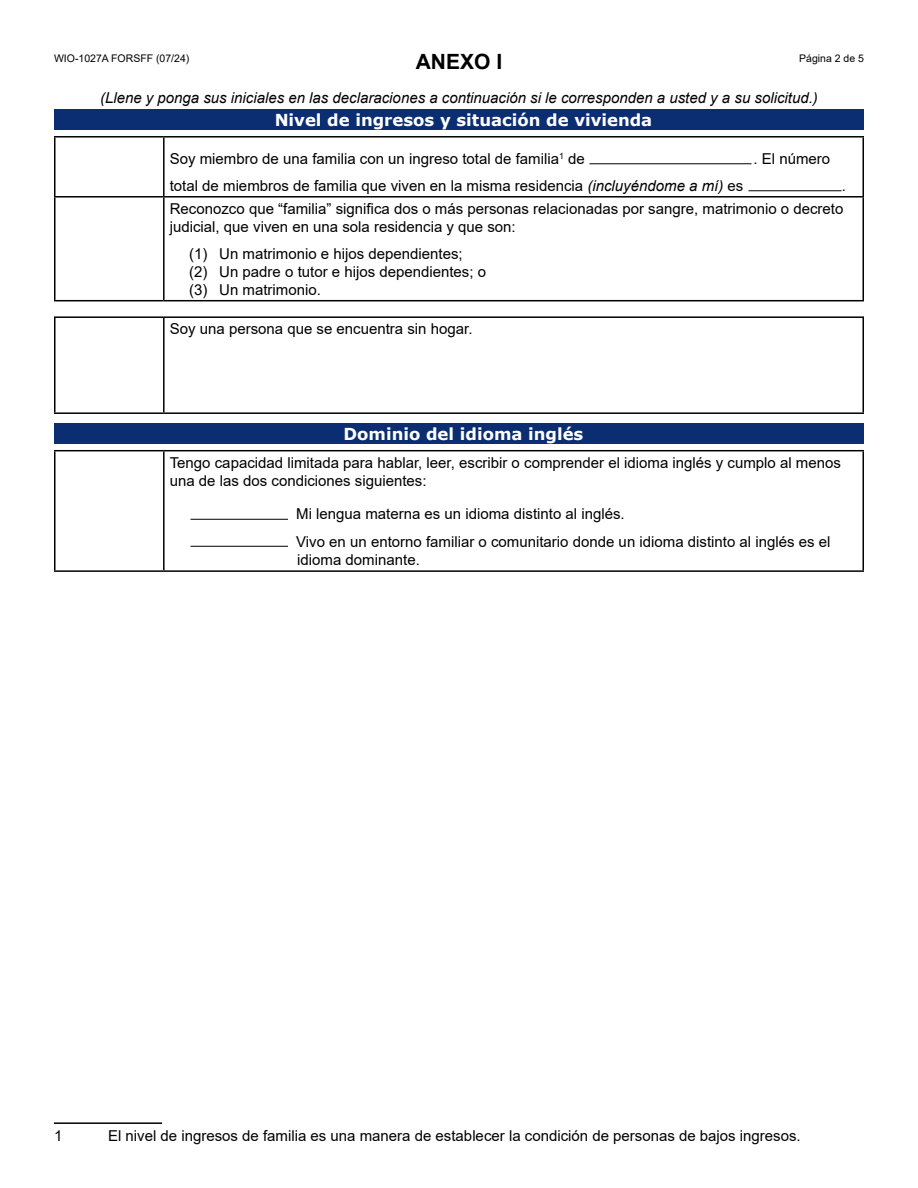
<style>
.page{position:relative;width:918px;height:1188px;background:#fff}
.page>*{position:absolute;margin:0;border:0;box-sizing:border-box;transform-origin:0 0}
.t1{font:700 21px "Arial";color:#000}
.t2{font:700 16.5px "Verdana";color:#fff}
.t3{font:15px/18px "Arial";color:#000}
.t4{font:italic 15px "Arial";color:#000}
.t5{font:10.5px "Arial";color:#000}
.s1{font-style:italic}
</style>
<div class="page">
<div style="left:54px;top:109px;width:810px;height:21px;background:#0b2d72"></div>
<hr style="left:54px;top:136px;width:110px;height:2px;background:#000">
<hr style="left:54px;top:138px;width:2px;height:58px;background:#000">
<hr style="left:164px;top:136px;width:700px;height:2px;background:#000">
<hr style="left:163px;top:138px;width:2px;height:58px;background:#000">
<hr style="left:862px;top:138px;width:2px;height:58px;background:#000">
<hr style="left:54px;top:196px;width:110px;height:2px;background:#000">
<hr style="left:54px;top:198px;width:2px;height:102px;background:#000">
<hr style="left:164px;top:196px;width:700px;height:2px;background:#000">
<hr style="left:163px;top:198px;width:2px;height:102px;background:#000">
<hr style="left:862px;top:198px;width:2px;height:102px;background:#000">
<hr style="left:54px;top:300px;width:110px;height:1px;background:#000">
<hr style="left:164px;top:300px;width:700px;height:1px;background:#000">
<hr style="left:54px;top:316px;width:110px;height:2px;background:#000">
<hr style="left:54px;top:318px;width:2px;height:94px;background:#000">
<hr style="left:164px;top:316px;width:700px;height:2px;background:#000">
<hr style="left:163px;top:318px;width:2px;height:94px;background:#000">
<hr style="left:863px;top:318px;width:1px;height:94px;background:#000">
<hr style="left:54px;top:412px;width:110px;height:2px;background:#000">
<hr style="left:164px;top:412px;width:700px;height:2px;background:#000">
<div style="left:54px;top:423px;width:810px;height:21px;background:#0b2d72"></div>
<hr style="left:54px;top:450px;width:110px;height:1px;background:#000">
<hr style="left:54px;top:451px;width:2px;height:119px;background:#000">
<hr style="left:164px;top:450px;width:700px;height:1px;background:#000">
<hr style="left:163px;top:451px;width:2px;height:119px;background:#000">
<hr style="left:863px;top:451px;width:1px;height:119px;background:#000">
<hr style="left:54px;top:570px;width:110px;height:2px;background:#000">
<hr style="left:164px;top:570px;width:700px;height:2px;background:#000">
<hr style="left:54px;top:1122px;width:108px;height:2px;background:#000">
<hr style="left:590px;top:163px;width:162px;height:1px;background:#000">
<hr style="left:748px;top:190px;width:94px;height:1px;background:#000">
<hr style="left:190px;top:519px;width:98px;height:1px;background:#000">
<hr style="left:190px;top:546px;width:98px;height:1px;background:#000">
<h1 class="t1" style="left:416px;top:47px;width:88px">ANEXO I</h1>
<p class="t4" style="left:100px;top:88px;width:719px">(Llene y ponga sus iniciales en las declaraciones a continuación si le corresponden a usted y a su solicitud.)</p>
<p class="t2" style="left:275px;top:108px;width:379px">Nivel de ingresos y situación de vivienda</p>
<p class="t3" style="left:170px;top:149px;width:417px">Soy miembro de una familia con un ingreso total de familia<sup>1</sup> de</p>
<p class="t3" style="left:754px;top:149px;width:78px">. El número</p>
<p class="t3" style="left:170px;top:176px;width:575px">total de miembros de familia que viven en la misma residencia <span class="s1">(incluyéndome a mí)</span> es</p>
<p class="t5" style="left:54px;top:51px;width:137px">WIO-1027A FORSFF (07/24)</p>
<p class="t5" style="left:799px;top:51px;width:66px">Página 2 de 5</p>
<p class="t3" style="left:170px;top:174px;width:678px;line-height:23px;text-align:right">.<br>Reconozco que “familia” significa dos o más personas relacionadas por sangre, matrimonio o decreto</p>
<p class="t3" style="left:189px;top:213px;width:328px;line-height:27px;text-indent:-19px">judicial, que viven en una sola residencia y que son: (1) Un matrimonio e hijos dependientes;</p>
<p class="t3" style="left:189px;top:262px;width:298px">(2) Un padre o tutor e hijos dependientes; o (3) Un matrimonio.</p>
<p class="t3" style="left:170px;top:320px;width:304px">Soy una persona que se encuentra sin hogar.</p>
<p class="t2" style="left:344px;top:422px;width:241px">Dominio del idioma inglés</p>
<p class="t3" style="left:170px;top:453px;width:673px">Tengo capacidad limitada para hablar, leer, escribir o comprender el idioma inglés y cumplo al menos una de las dos condiciones siguientes:</p>
<p class="t3" style="left:296px;top:499px;width:536px;line-height:28.5px">Mi lengua materna es un idioma distinto al inglés.<br>Vivo en un entorno familiar o comunitario donde un idioma distinto al inglés es el</p>
<p class="t3" style="left:297px;top:551px;width:124px">idioma dominante.</p>
<p class="t3" style="left:54px;top:1127px;width:10px">1</p>
<p class="t3" style="left:108px;top:1127px;width:694px">El nivel de ingresos de familia es una manera de establecer la condición de personas de bajos ingresos.</p>
</div>
